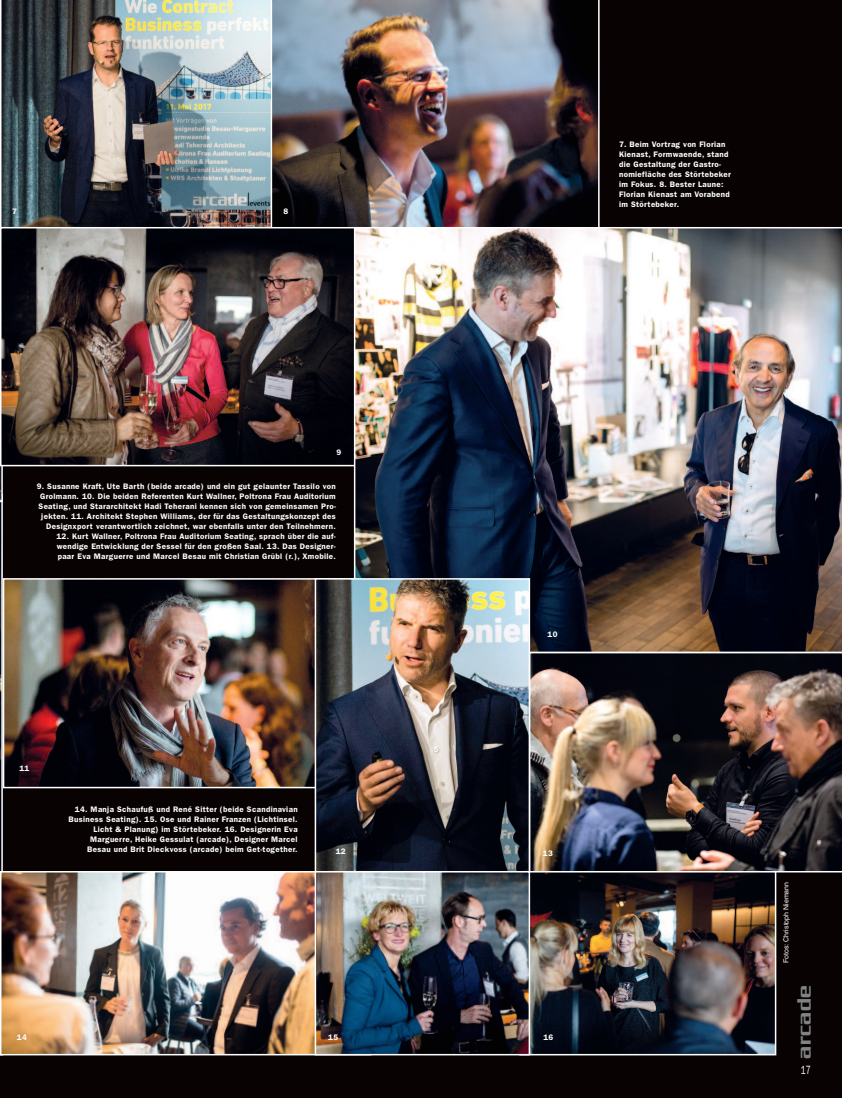
<style>
.page{position:relative;width:842px;height:1098px;background:#fff}
.page>*{position:absolute;margin:0;border:0;box-sizing:border-box;transform-origin:0 0}
.t1{font:500 21px "Serpentine LT";letter-spacing:.025em;color:#808285;scale:.95 1}
.t2{font:12px "Franklin Gothic LT";color:#fff;scale:.7 1}
.t3{font:600 8px/10px "Franklin Gothic LT";letter-spacing:.04em;color:#fff;text-align:right}
.t4{font:7px "Helvetica";color:#fff}
</style>
<div class="page">
<div style="left:0;top:0;width:842px;height:1097px;background:#080302"></div>
<svg style="left:0;top:466px;width:3px;height:404px"></svg>
<img style="left:272px;top:0;width:328px;height:227px">
<img style="left:6px;top:581px;width:309px;height:204px">
<div style="left:3px;top:578px;width:354px;height:210px;border:2px solid #fff"></div>
<img style="left:0;top:0;width:272px;height:227px">
<img style="left:3px;top:230px;width:351px;height:233px">
<div style="left:0;top:227px;width:357px;height:239px;border:2px solid #fff"></div>
<img style="left:354px;top:227px;width:488px;height:424px">
<img style="left:530px;top:651px;width:312px;height:221px">
<img style="left:530px;top:873px;width:243px;height:178px">
<div style="left:519px;top:870px;width:257px;height:184px;border:2px solid #fff"></div>
<img style="left:3px;top:873px;width:312px;height:178px">
<div style="left:0;top:870px;width:371px;height:184px;border:2px solid #fff"></div>
<img style="left:318px;top:581px;width:209px;height:288px">
<div style="left:315px;top:578px;width:215px;height:294px;border:2px solid #fff"></div>
<img style="left:318px;top:873px;width:209px;height:178px">
<div style="left:315px;top:870px;width:215px;height:184px;border:2px solid #fff"></div>
<p class="t3" style="left:12px;top:207px;width:6px">7</p>
<p class="t3" style="left:284px;top:207px;width:6px">8</p>
<p class="t3" style="left:619px;top:140px;width:113px;text-align:left">7. Beim Vortrag von Florian<br>Kienast, Formwaende, stand die Gestaltung der Gastro&shy;nomiefläche des Störtebeker im Fokus. 8. Bester Laune:<br>Florian Kienast am Vorabend im Störtebeker.</p>
<p class="t3" style="left:337px;top:447px;width:6px">9</p>
<p class="t3" style="left:37px;top:481px;width:301px">9. Susanne Kraft, Ute Barth (beide arcade) und ein gut gelaunter Tassilo von Grolmann. 10. Die beiden Referenten Kurt Wallner, Poltrona Frau Auditorium Seating, und Stararchitekt Hadi Teherani kennen sich von gemeinsamen Pro&shy;jekten. 11. Architekt Stephen Williams, der für das Gestaltungskonzept des Designxport verantwortlich zeichnet, war ebenfalls unter den Teilnehmern.</p>
<p class="t3" style="left:57px;top:531px;width:281px;text-align:justify">12. Kurt Wallner, Poltrona Frau Auditorium Seating, sprach über die auf&shy;wendige Entwicklung der Sessel für den großen Saal. 13. Das Designer&shy;paar Eva Marguerre und Marcel Besau mit Christian Grübl (r.), Xmobile.</p>
<p class="t3" style="left:19px;top:763px;width:11px">11</p>
<p class="t3" style="left:434px;top:744px;width:6px">5</p>
<p class="t3" style="left:548px;top:630px;width:11px">10</p>
<p class="t3" style="left:69px;top:804px;width:231px">14. Manja Schaufuß und René Sitter (beide Scandinavian Business Seating). 15. Ose und Rainer Franzen (Lichtinsel.<br>Licht &amp; Planung) im Störtebeker. 16. Designerin Eva Marguerre, Heike Gessulat (arcade), Designer Marcel Besau und Brit Dieckvoss (arcade) beim Get-together.</p>
<p class="t3" style="left:336px;top:846px;width:11px">12</p>
<p class="t3" style="left:543px;top:848px;width:11px">13</p>
<p class="t3" style="left:17px;top:1032px;width:11px">14</p>
<p class="t3" style="left:328px;top:1032px;width:11px">15</p>
<p class="t3" style="left:543px;top:1032px;width:11px">16</p>
<p class="t4" style="left:782px;top:962px;width:83px;rotate:-90deg">Fotos: Christoph Niemann</p>
<h1 class="t1" style="left:797px;top:1058px;width:78px;rotate:-90deg">arcade</h1>
<h2 class="t2" style="left:801px;top:1064px;width:16px">17</h2>
</div>
